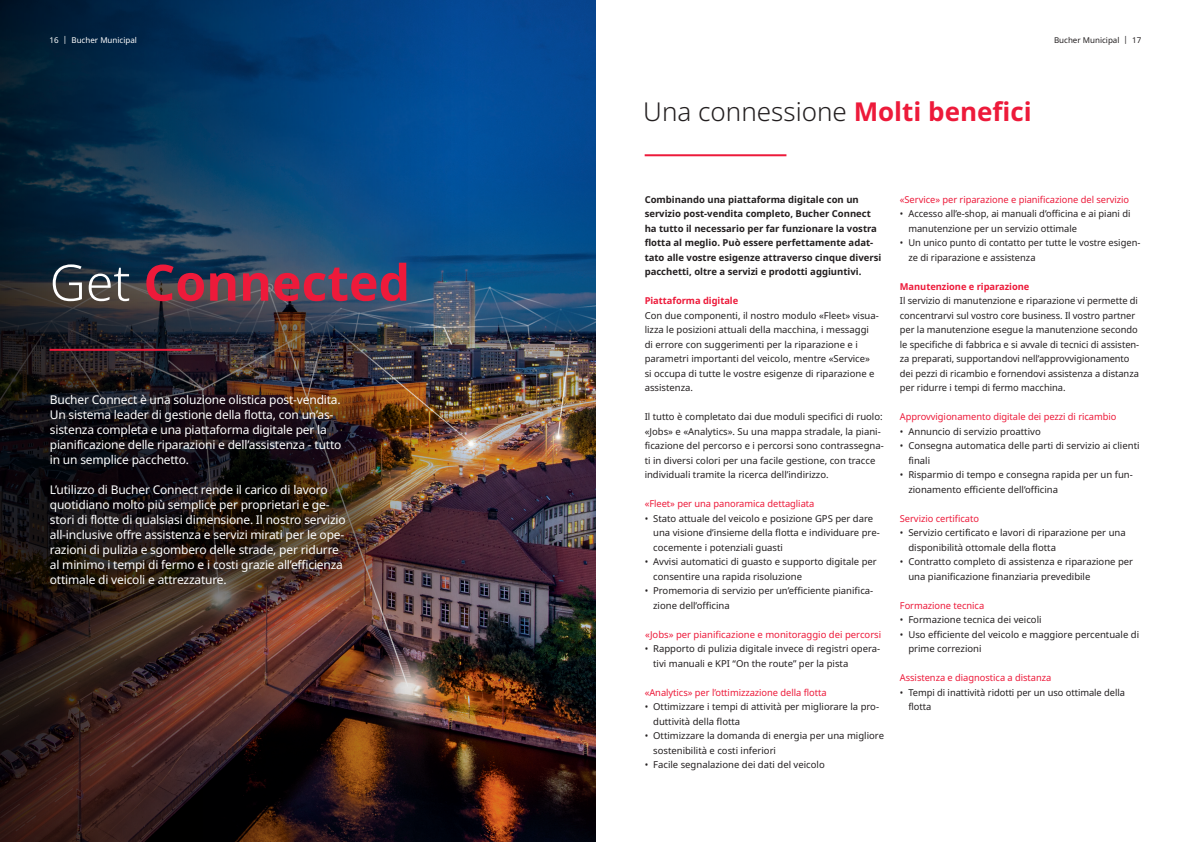
<style>
.page{position:relative;width:1191px;height:842px;background:#fff}
.page>*{position:absolute;margin:0;border:0;box-sizing:border-box;transform-origin:0 0}
.t1{font:700 50px "Noto Sans";color:#ed1a3a}
.t2{font:300 26px "Noto Sans";color:#231f20}
.t3{font:12px/15px "Noto Sans";letter-spacing:-.015em;color:#fff}
.t4{font:9.5px/14.5px "Noto Sans";color:#231f20}
.t5{font:9.5px "Noto Sans";letter-spacing:-.005em;color:#ed1a3a}
.t6{font:700 9.5px/14.5px "Noto Sans";color:#231f20}
.t7{font:700 9.5px "Noto Sans";letter-spacing:-.005em;color:#ed1a3a}
.t8{font:8px "Noto Sans";color:#231f20}
.t9{font:8px "Noto Sans";color:#fff}
.s1{font-weight:300;color:#fff}
.s2{font-weight:700;color:#ed1a3a}
</style>
<div class="page">
<hr style="left:644px;top:154px;width:142px;height:2px;background:#ed1a3a">
<img style="left:468px;top:0;width:127px;height:842px">
<img style="left:0;top:0;width:468px;height:842px">
<hr style="left:50px;top:349px;width:141px;height:2px;background:#ed1a3a">
<p class="t9" style="left:50px;top:34px;width:89px">16 | Bucher Municipal</p>
<h1 class="t1" style="left:50px;top:247px;width:362px"><span class="s1">Get</span> Connected</h1>
<p class="t3" style="left:50px;top:392px;width:293px">Bucher Connect è una soluzione olistica post-vendita.<br>Un sistema leader di gestione della flotta, con un’as&shy;sistenza completa e una piattaforma digitale per la pianificazione delle riparazioni e dell’assistenza - tutto in un semplice pacchetto.</p>
<p class="t3" style="left:50px;top:482px;width:297px">L’utilizzo di Bucher Connect rende il carico di lavoro quotidiano molto più semplice per proprietari e ge&shy;stori di flotte di qualsiasi dimensione. Il nostro servizio all-inclusive offre assistenza e servizi mirati per le ope&shy;razioni di pulizia e sgombero delle strade, per ridurre al minimo i tempi di fermo e i costi grazie all’efficienza ottimale di veicoli e attrezzature.</p>
<h2 class="t2" style="left:643px;top:94px;width:390px">Una connessione <span class="s2">Molti benefici</span></h2>
<p class="t8" style="left:1054px;top:34px;width:89px">Bucher Municipal | 17</p>
<p class="t6" style="left:644px;top:192px;width:238px">Combinando una piattaforma digitale con un servizio post-vendita completo, Bucher Connect ha tutto il necessario per far funzionare la vostra flotta al meglio. Può essere perfettamente adat&shy;tato alle vostre esigenze attraverso cinque diversi pacchetti, oltre a servizi e prodotti aggiuntivi.</p>
<p class="t7" style="left:644px;top:294px;width:95px">Piattaforma digitale</p>
<p class="t4" style="left:644px;top:308px;width:236px">Con due componenti, il nostro modulo «Fleet» visua&shy;lizza le posizioni attuali della macchina, i messaggi di errore con suggerimenti per la riparazione e i parametri importanti del veicolo, mentre «Service» si occupa di tutte le vostre esigenze di riparazione e assistenza.</p>
<p class="t4" style="left:644px;top:410px;width:241px">Il tutto è completato dai due moduli specifici di ruolo: «Jobs» e «Analytics». Su una mappa stradale, la piani&shy;ficazione del percorso e i percorsi sono contrassegna&shy;ti in diversi colori per una facile gestione, con tracce individuali tramite la ricerca dell’indirizzo.</p>
<p class="t5" style="left:644px;top:497px;width:171px">«Fleet» per una panoramica dettagliata</p>
<p class="t4" style="left:653px;top:511px;width:228px;text-indent:-9px">• Stato attuale del veicolo e posizione GPS per dare una visione d’insieme della flotta e individuare pre&shy;cocemente i potenziali guasti</p>
<p class="t4" style="left:653px;top:555px;width:225px;text-indent:-9px">• Avvisi automatici di guasto e supporto digitale per consentire una rapida risoluzione</p>
<p class="t4" style="left:653px;top:584px;width:222px;text-indent:-9px">• Promemoria di servizio per un’efficiente pianifica&shy;zione dell’officina</p>
<p class="t5" style="left:645px;top:628px;width:238px">«Jobs» per pianificazione e monitoraggio dei percorsi</p>
<p class="t4" style="left:653px;top:642px;width:228px;text-indent:-9px">• Rapporto di pulizia digitale invece di registri opera&shy;tivi manuali e KPI “On the route” per la pista</p>
<p class="t5" style="left:644px;top:686px;width:184px">«Analytics» per l’ottimizzazione della flotta</p>
<p class="t4" style="left:653px;top:700px;width:227px;text-indent:-9px">• Ottimizzare i tempi di attività per migliorare la pro&shy;duttività della flotta</p>
<p class="t4" style="left:653px;top:729px;width:232px;text-indent:-9px">• Ottimizzare la domanda di energia per una migliore sostenibilità e costi inferiori</p>
<p class="t4" style="left:644px;top:758px;width:182px">• Facile segnalazione dei dati del veicolo</p>
<p class="t5" style="left:900px;top:193px;width:231px">«Service» per riparazione e pianificazione del servizio</p>
<p class="t4" style="left:908px;top:207px;width:224px;text-indent:-9px">• Accesso all’e-shop, ai manuali d’officina e ai piani di manutenzione per un servizio ottimale</p>
<p class="t4" style="left:908px;top:236px;width:233px;text-indent:-9px">• Un unico punto di contatto per tutte le vostre esigen&shy;ze di riparazione e assistenza</p>
<p class="t7" style="left:900px;top:280px;width:131px">Manutenzione e riparazione</p>
<p class="t4" style="left:900px;top:294px;width:241px">Il servizio di manutenzione e riparazione vi permette di concentrarvi sul vostro core business. Il vostro partner per la manutenzione esegue la manutenzione secondo le specifiche di fabbrica e si avvale di tecnici di assisten&shy;za preparati, supportandovi nell’approvvigionamento dei pezzi di ricambio e fornendovi assistenza a distanza per ridurre i tempi di fermo macchina.</p>
<p class="t5" style="left:900px;top:410px;width:218px">Approvvigionamento digitale dei pezzi di ricambio</p>
<p class="t4" style="left:900px;top:424px;width:142px">• Annuncio di servizio proattivo</p>
<p class="t4" style="left:908px;top:439px;width:233px;text-indent:-9px">• Consegna automatica delle parti di servizio ai clienti finali</p>
<p class="t4" style="left:908px;top:468px;width:226px;text-indent:-9px">• Risparmio di tempo e consegna rapida per un fun&shy;zionamento efficiente dell’officina</p>
<p class="t5" style="left:900px;top:512px;width:81px">Servizio certificato</p>
<p class="t4" style="left:908px;top:526px;width:219px;text-indent:-9px">• Servizio certificato e lavori di riparazione per una disponibilità ottomale della flotta</p>
<p class="t4" style="left:908px;top:555px;width:226px;text-indent:-9px">• Contratto completo di assistenza e riparazione per una pianificazione finanziaria prevedibile</p>
<p class="t5" style="left:900px;top:599px;width:86px">Formazione tecnica</p>
<p class="t4" style="left:900px;top:613px;width:143px">• Formazione tecnica dei veicoli</p>
<p class="t4" style="left:908px;top:627px;width:232px;text-indent:-9px">• Uso efficiente del veicolo e maggiore percentuale di prime correzioni</p>
<p class="t5" style="left:900px;top:671px;width:153px">Assistenza e diagnostica a distanza</p>
<p class="t4" style="left:908px;top:685px;width:218px;text-indent:-9px">• Tempi di inattività ridotti per un uso ottimale della flotta</p>
</div>
